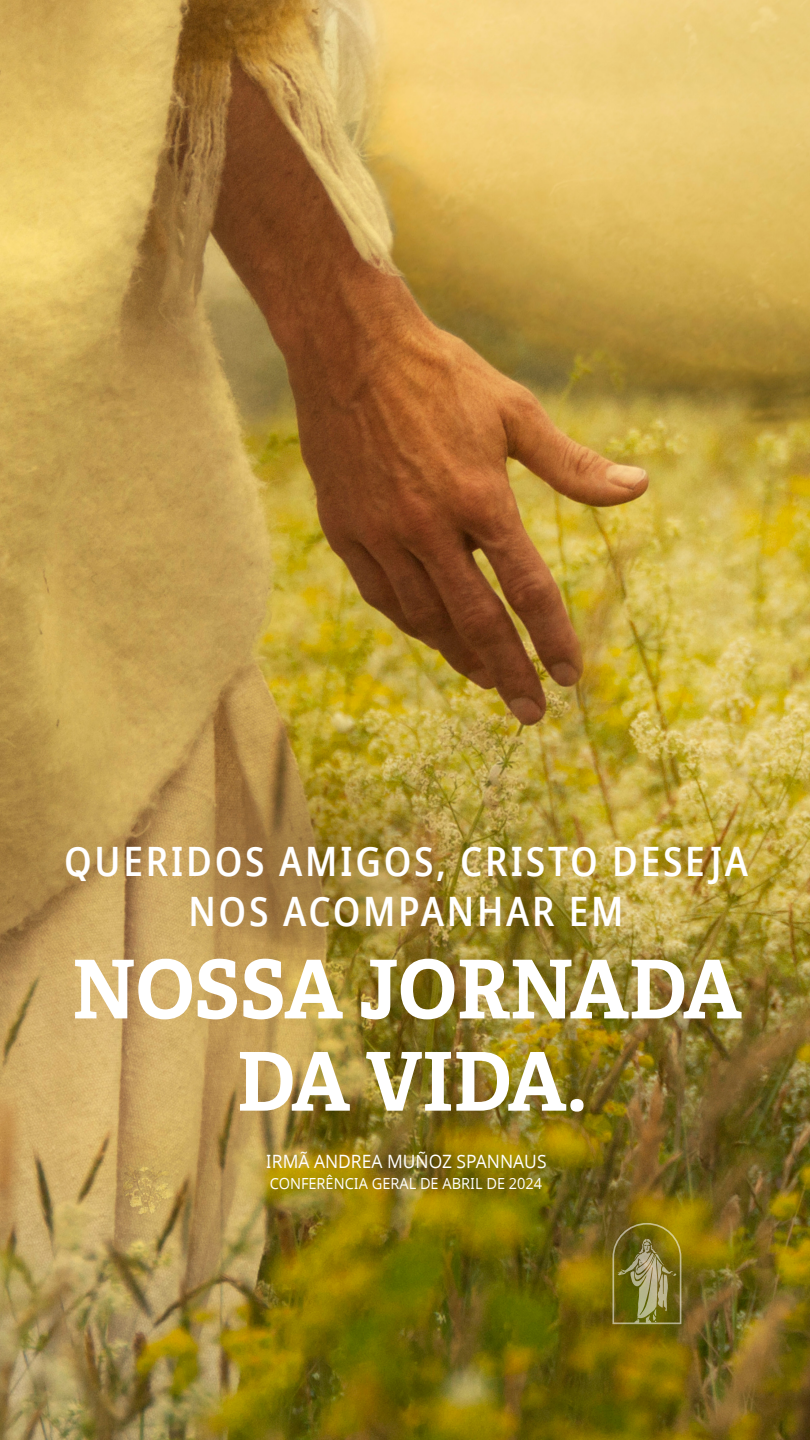
<style>
.page{position:relative;width:810px;height:1440px;background:#fff}
.page>*{position:absolute;margin:0;border:0;box-sizing:border-box;transform-origin:0 0}
.artcl11_p1_figure_image_aside_quote_firs{font:700 81.07px/92.2px "Helam Slablds Lat";color:#fff;text-align:center;scale:.95 1}
.artcl11_p1_figure_image_aside_quote_firs-2{font:600 40.58px/50.2px "Dots Solid Condlds Lat";letter-spacing:.07em;color:#fff;text-align:center;scale:.95 1}
.artcl11_p1_figure_image_aside_quote_cita{font:18.38px "Dots Solidlds Lat";color:#fff;scale:.95 1}
.small_para_white{font:15.3px "Dots Solidlds Lat";color:#fff;scale:.95 1}
</style>
<div class="page">
<img style="left:0;top:0;width:810px;height:1440px">
<svg style="left:612px;top:1223px;width:69px;height:101px"></svg>
<svg style="left:174px;top:761px;width:278px;height:189px"></svg>
<p class="artcl11_p1_figure_image_aside_quote_firs-2" style="left:64px;top:837px;width:722px">QUERIDOS AMIGOS, CRISTO DESEJA<br>NOS ACOMPANHAR EM</p>
<p class="artcl11_p1_figure_image_aside_quote_firs" style="left:72px;top:942px;width:706px">NOSSA JORNADA<br>DA VIDA.</p>
<p class="artcl11_p1_figure_image_aside_quote_cita" style="left:266px;top:1148px;width:297px">IRMÃ ANDREA MUÑOZ SPANNAUS</p>
<p class="small_para_white" style="left:270px;top:1172px;width:288px">CONFERÊNCIA GERAL DE ABRIL DE 2024</p>
</div>
